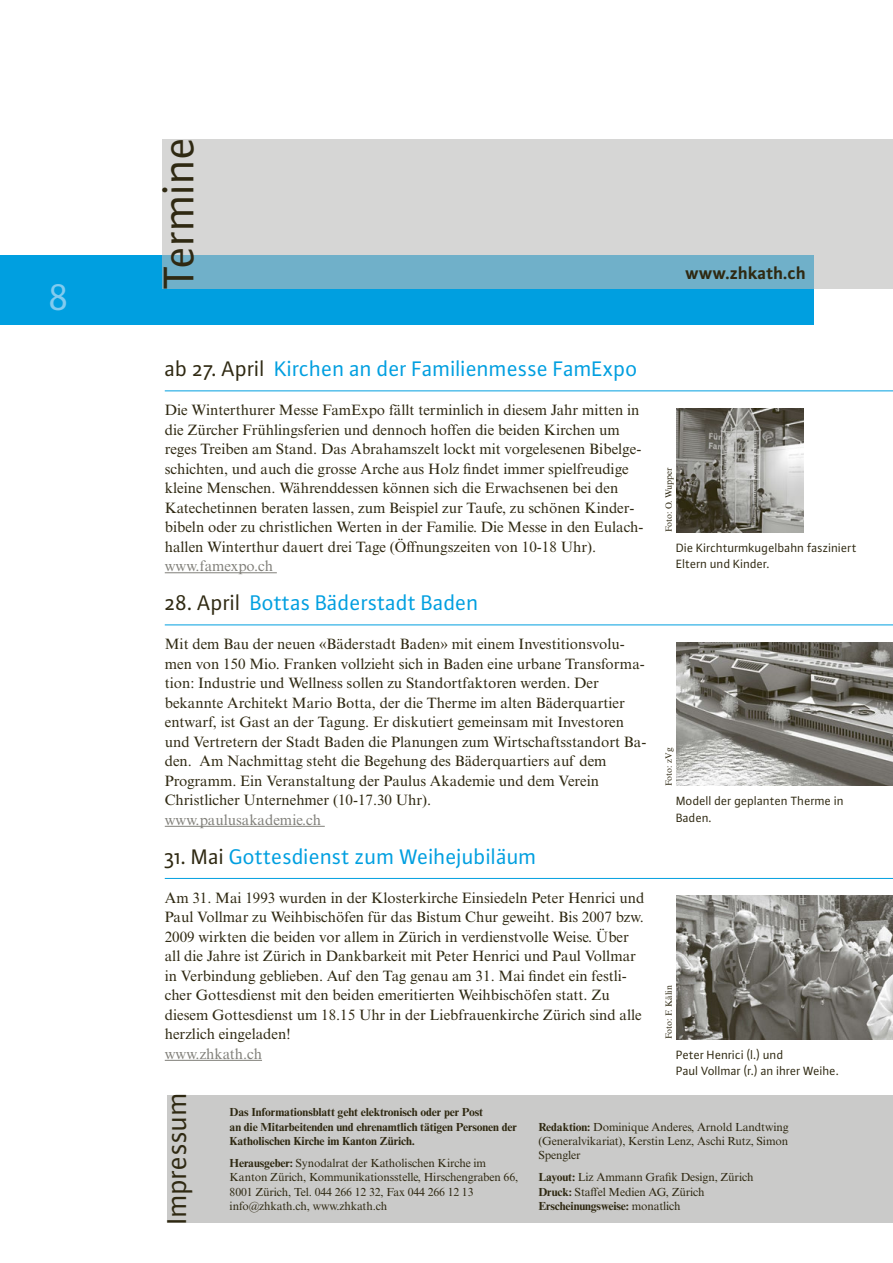
<style>
.page{position:relative;width:893px;height:1263px;background:#fff}
.page>*{position:absolute;margin:0;border:0;box-sizing:border-box;transform-origin:0 0}
.t1{font:45.75px "Plus Sans Pro";letter-spacing:.005em;color:#2f2912}
.t2{font:39px "Plus Sans Pro";color:#82cbef}
.t3{font:29.1px "Plus Sans Pro";letter-spacing:.005em;color:#2f2912}
.t4{font:22.5px "Plus Sans Pro";color:#009fe0}
.t5{font:700 18px "Plus Sans Pro";color:#2f2912}
.t6{font:15px/19.5px "Times New Roman MT Std";color:#2f2912}
.t7{font:15px "Times New Roman MT Std";color:#81807a}
.t8{font:12.75px/16.5px "Plus Sans Pro";color:#2f2912}
.t9{font:11.7px/14.4px "Times New Roman MT Std";letter-spacing:-.01em;color:#2f2912}
.t10{font:700 11.7px/14.4px "Times New Roman MT Std";letter-spacing:-.01em;color:#2f2912}
.t11{font:9px "Times New Roman MT Std";color:#2f2912}
.s1{color:#2f2912}
.s2{font-weight:700}
</style>
<div class="page">
<div style="left:0;top:255px;width:814px;height:70px;background:#009fe0"></div>
<svg style="left:162px;top:140px;width:731px;height:149px;background:#c1ced2"></svg>
<div style="left:167px;top:1095px;width:726px;height:127px;background:#cacac9"></div>
<img style="left:676px;top:642px;width:217px;height:144px">
<img style="left:676px;top:408px;width:128px;height:124px">
<img style="left:676px;top:896px;width:217px;height:143px">
<hr style="left:165px;top:572px;width:112px;height:1px;background:#81807a">
<hr style="left:165px;top:826px;width:160px;height:1px;background:#81807a">
<hr style="left:165px;top:1060px;width:97px;height:1px;background:#81807a">
<hr style="left:165px;top:390px;width:728px;height:1px;background:#009fe0">
<hr style="left:165px;top:624px;width:728px;height:1px;background:#009fe0">
<hr style="left:165px;top:878px;width:728px;height:1px;background:#009fe0">
<h2 class="t2" style="left:49px;top:271px;width:22px">8</h2>
<h1 class="t1" style="left:148px;top:289px;width:155px;rotate:-90deg">Termine</h1>
<p class="t5" style="left:686px;top:259px;width:122px">www.zhkath.ch</p>
<h3 class="t4" style="left:165px;top:354px;width:475px"><span class="s1">ab 27. April</span> Kirchen an der Familienmesse FamExpo</h3>
<p class="t6" style="left:165px;top:400px;width:480px">Die Winterthurer Messe FamExpo fällt terminlich in diesem Jahr mitten in die Zürcher Frühlingsferien und dennoch hoffen die beiden Kirchen um reges Treiben am Stand. Das Abrahamszelt lockt mit vorgelesenen Bibelge&shy;schichten, und auch die grosse Arche aus Holz findet immer spielfreudige kleine Menschen. Währenddessen können sich die Erwachsenen bei den Katechetinnen beraten lassen, zum Beispiel zur Taufe, zu schönen Kinder&shy;bibeln oder zu christlichen Werten in der Familie. Die Messe in den Eulach&shy;hallen Winterthur dauert drei Tage (Öffnungszeiten von 10-18 Uhr).</p>
<p class="t7" style="left:165px;top:557px;width:110px">www.famexpo.ch</p>
<h3 class="t4" style="left:165px;top:588px;width:315px"><span class="s1">28. April</span> Bottas Bäderstadt Baden</h3>
<p class="t6" style="left:165px;top:634px;width:483px">Mit dem Bau der neuen «Bäderstadt Baden» mit einem Investitionsvolu&shy;men von 150 Mio. Franken vollzieht sich in Baden eine urbane Transforma&shy;tion: Industrie und Wellness sollen zu Standortfaktoren werden. Der bekannte Architekt Mario Botta, der die Therme im alten Bäderquartier entwarf, ist Gast an der Tagung. Er diskutiert gemeinsam mit Investoren und Vertretern der Stadt Baden die Planungen zum Wirtschaftsstandort Ba&shy;den. Am Nachmittag steht die Begehung des Bäderquartiers auf dem Programm. Ein Veranstaltung der Paulus Akademie und dem Verein Christlicher Unternehmer (10-17.30 Uhr).</p>
<p class="t7" style="left:165px;top:811px;width:158px">www.paulusakademie.ch</p>
<h3 class="t4" style="left:165px;top:841px;width:373px"><span class="s1">31. Mai</span> Gottesdienst zum Weihejubiläum</h3>
<p class="t6" style="left:165px;top:888px;width:481px">Am 31. Mai 1993 wurden in der Klosterkirche Einsiedeln Peter Henrici und Paul Vollmar zu Weihbischöfen für das Bistum Chur geweiht. Bis 2007 bzw.<br>2009 wirkten die beiden vor allem in Zürich in verdienstvolle Weise. Über all die Jahre ist Zürich in Dankbarkeit mit Peter Henrici und Paul Vollmar in Verbindung geblieben. Auf den Tag genau am 31. Mai findet ein festli&shy;cher Gottesdienst mit den beiden emeritierten Weihbischöfen statt. Zu diesem Gottesdienst um 18.15 Uhr in der Liebfrauenkirche Zürich sind alle herzlich eingeladen!</p>
<p class="t7" style="left:165px;top:1045px;width:99px">www.zhkath.ch</p>
<p class="t11" style="left:664px;top:532px;width:66px;rotate:-90deg">Foto: O. Wupper</p>
<p class="t8" style="left:676px;top:539px;width:182px">Die Kirchturmkugelbahn fasziniert<br>Eltern und Kinder.</p>
<p class="t11" style="left:664px;top:786px;width:39px;rotate:-90deg">Foto: zVg</p>
<p class="t8" style="left:676px;top:792px;width:169px">Modell der geplanten Therme in<br>Baden.</p>
<p class="t11" style="left:664px;top:1039px;width:56px;rotate:-90deg">Foto: F. Kälin</p>
<p class="t8" style="left:676px;top:1046px;width:164px">Peter Henrici (l.) und<br>Paul Vollmar (r.) an ihrer Weihe.</p>
<h3 class="t3" style="left:157px;top:1224px;width:133px;rotate:-90deg">Impressum</h3>
<p class="t10" style="left:230px;top:1105px;width:289px">Das Informationsblatt geht elektronisch oder per Post<br>an die Mitarbeitenden und ehrenamtlich tätigen Personen der<br>Katholischen Kirche im Kanton Zürich.</p>
<p class="t9" style="left:230px;top:1156px;width:290px"><span class="s2">Herausgeber:</span> Synodalrat der Katholischen Kirche im Kanton Zürich, Kommunikationsstelle, Hirschengraben 66, 8001 Zürich, Tel. 044 266 12 32, Fax 044 266 12 13 info@zhkath.ch, www.zhkath.ch</p>
<p class="t9" style="left:538px;top:1119px;width:252px;text-align:justify"><span class="s2">Redaktion:</span> Dominique Anderes, Arnold Landtwing (Generalvikariat), Kerstin Lenz, Aschi Rutz, Simon Spengler</p>
<p class="t9" style="left:538px;top:1170px;width:217px"><span class="s2">Layout:</span> Liz Ammann Grafik Design, Zürich<br><span class="s2">Druck:</span> Staffel Medien AG, Zürich<br><span class="s2">Erscheinungsweise:</span> monatlich</p>
</div>
